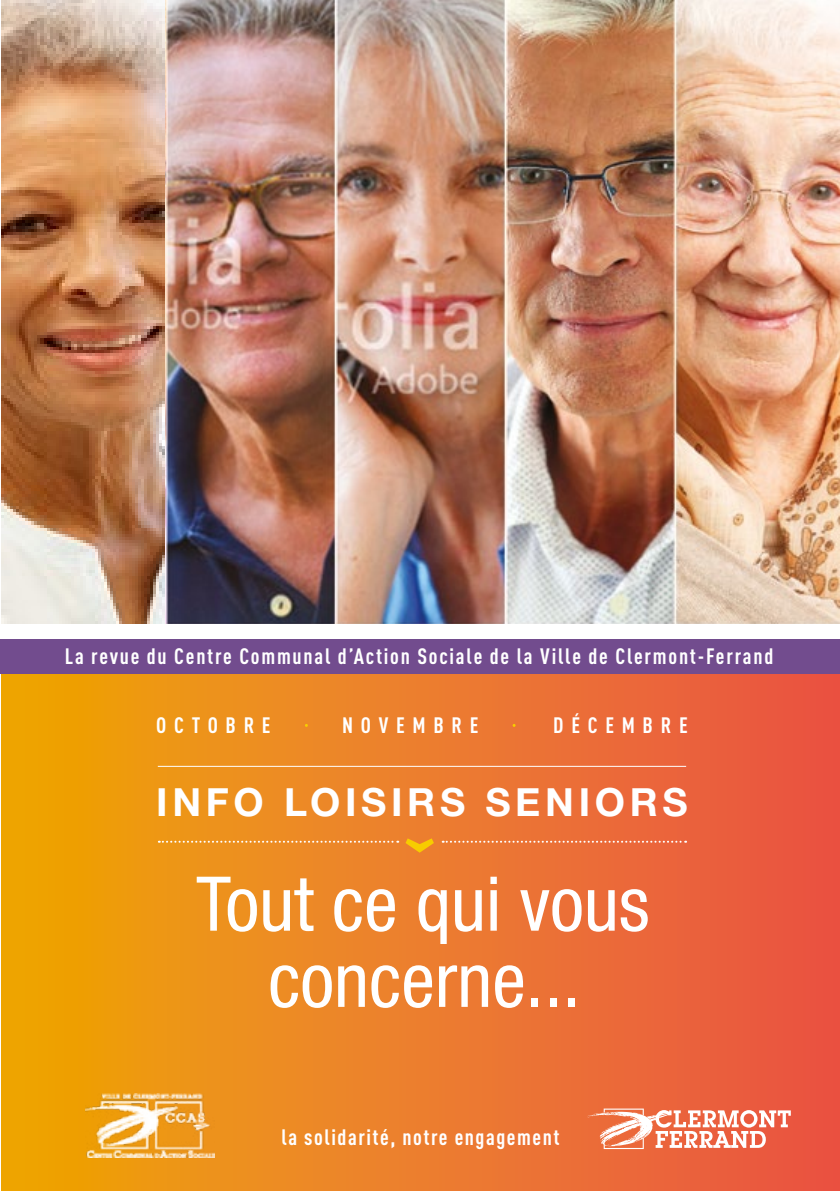
<style>
.page{position:relative;width:840px;height:1191px;background:#fff}
.page>*{position:absolute;margin:0;border:0;box-sizing:border-box;transform-origin:0 0}
.t1{font:condensed 75.6px/76.2px "Helvetica Neue";color:#fff;text-align:center}
.t2{font:700 38.8px "Helvetica Neue CE";letter-spacing:.12em;color:#fff}
.t3{font:700 22px "DIN Cond";letter-spacing:.08em;color:#fff}
.t4{font:700 22px "DIN Cond";letter-spacing:.35em;color:#fff}
</style>
<div class="page">
<img style="left:164px;top:0;width:675px;height:624px">
<div style="left:1px;top:646px;width:838px;height:545px;background:linear-gradient(to right,#eea807,#ea534a)"></div>
<img style="left:85px;top:1093px;width:130px;height:64px">
<svg style="left:587px;top:1108px;width:203px;height:41px"></svg>
<div style="left:0;top:639px;width:839px;height:34px;background:#724c8e"></div>
<hr style="left:158px;top:766px;width:527px;height:1px;background:#fff">
<svg style="left:159px;top:840px;width:239px;height:2px"></svg>
<svg style="left:442px;top:840px;width:243px;height:2px"></svg>
<svg style="left:405px;top:838px;width:28px;height:14px"></svg>
<img style="left:1px;top:0;width:163px;height:624px">
<p class="t3" style="left:65px;top:642px;width:709px">La revue du Centre Communal d’Action Sociale de la Ville de Clermont-Ferrand</p>
<p class="t4" style="left:156px;top:711px;width:116px">OCTOBRE</p>
<p class="t4" style="left:342px;top:711px;width:138px">NOVEMBRE</p>
<p class="t4" style="left:553px;top:711px;width:136px">DÉCEMBRE</p>
<h2 class="t2" style="left:156px;top:778px;width:532px">INFO LOISIRS SENIORS</h2>
<h1 class="t1" style="left:196px;top:865px;width:454px">Tout ce qui vous concerne...</h1>
<p class="t3" style="left:281px;top:1123px;width:279px">la solidarité, notre engagement</p>
</div>
